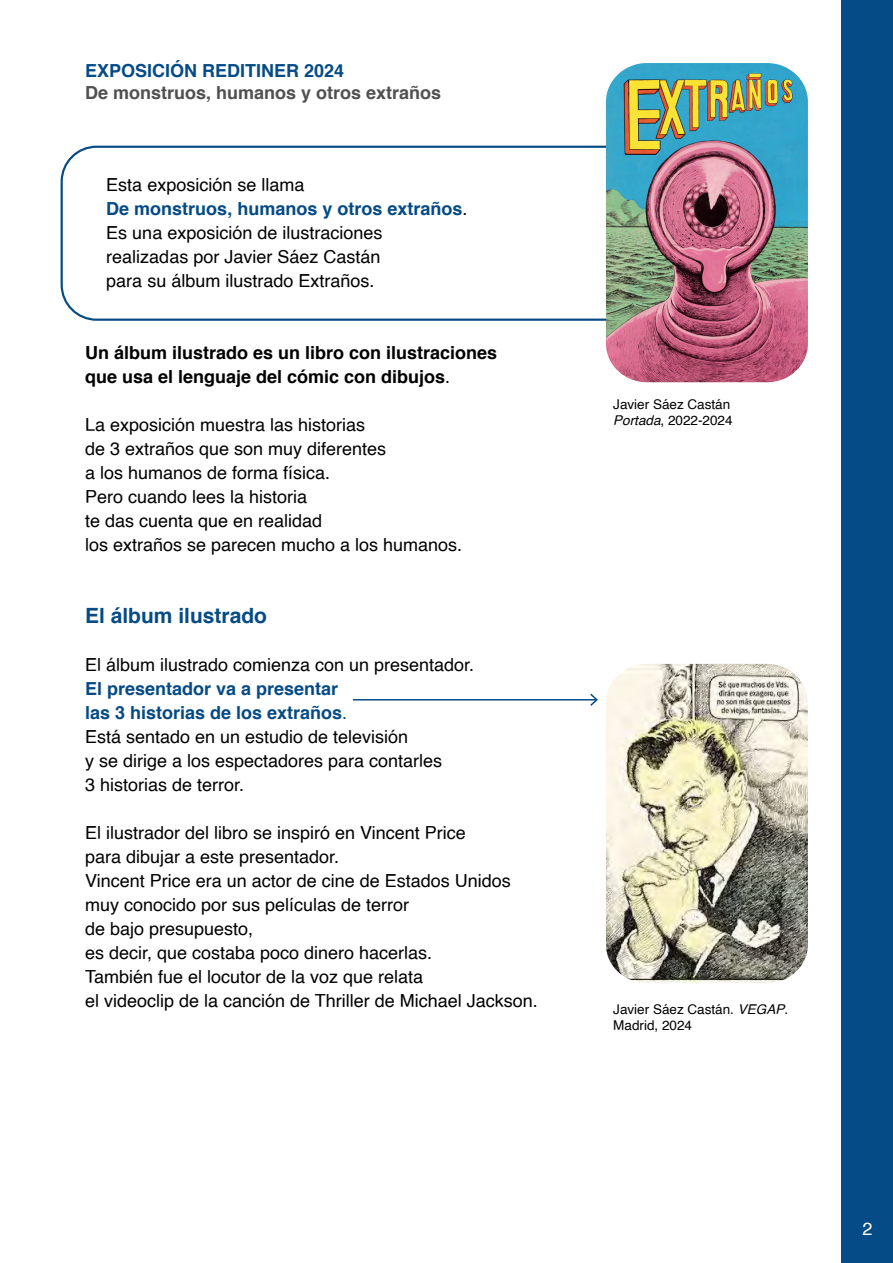
<style>
.page{position:relative;width:893px;height:1263px;background:#fff}
.page>*{position:absolute;margin:0;border:0;box-sizing:border-box;transform-origin:0 0}
.t1{font:700 21px "Helvetica";color:#054b85}
.t2{font:18px "Helvetica";color:#000}
.t3{font:700 18px "Helvetica";color:#054a85}
.t4{font:700 18px "Helvetica";color:#000}
.t5{font:700 18px "Helvetica";color:#505050}
.t6{font:700 18px "Helvetica";color:#054b85}
.t7{font:18px "Helvetica";color:#fff}
.t8{font:13.5px/16.2px "Helvetica";color:#000}
.s1{font-weight:400;color:#000}
.s2{font-weight:400}
.s3{font-style:italic}
</style>
<div class="page">
<div style="left:842px;top:0;width:51px;height:1263px;background:#054b85"></div>
<div style="left:61px;top:146px;width:730px;height:175px;border:2px solid #054a85;border-radius:35px"></div>
<img style="left:606px;top:63px;width:202px;height:319px">
<img style="left:606px;top:664px;width:202px;height:319px">
<hr style="left:353px;top:699px;width:244px;height:1px;background:#054a85">
<svg style="left:589px;top:693px;width:9px;height:13px"></svg>
<p class="t6" style="left:85px;top:56px;width:261px">EXPOSICIÓN REDITINER 2024</p>
<p class="t5" style="left:85px;top:78px;width:358px">De monstruos, humanos y otros extraños</p>
<p class="t2" style="left:106px;top:170px;width:200px">Esta exposición se llama</p>
<p class="t3" style="left:106px;top:194px;width:363px">De monstruos, humanos y otros extraños<span class="s1">.</span></p>
<p class="t2" style="left:106px;top:218px;width:278px">Es una exposición de ilustraciones</p>
<p class="t2" style="left:106px;top:242px;width:276px">realizadas por Javier Sáez Castán</p>
<p class="t2" style="left:106px;top:266px;width:270px">para su álbum ilustrado Extraños.</p>
<p class="t4" style="left:85px;top:338px;width:414px">Un álbum ilustrado es un libro con ilustraciones</p>
<p class="t4" style="left:85px;top:362px;width:367px">que usa el lenguaje del cómic con dibujos<span class="s2">.</span></p>
<p class="t2" style="left:85px;top:410px;width:282px">La exposición muestra las historias</p>
<p class="t2" style="left:85px;top:434px;width:303px">de 3 extraños que son muy diferentes</p>
<p class="t2" style="left:85px;top:458px;width:247px">a los humanos de forma física.</p>
<p class="t2" style="left:85px;top:482px;width:224px">Pero cuando lees la historia</p>
<p class="t2" style="left:85px;top:506px;width:239px">te das cuenta que en realidad</p>
<p class="t2" style="left:85px;top:530px;width:379px">los extraños se parecen mucho a los humanos.</p>
<p class="t1" style="left:85px;top:598px;width:184px">El álbum ilustrado</p>
<p class="t2" style="left:85px;top:650px;width:391px">El álbum ilustrado comienza con un presentador.</p>
<p class="t3" style="left:85px;top:674px;width:255px">El presentador va a presentar</p>
<p class="t3" style="left:85px;top:698px;width:264px">las 3 historias de los extraños<span class="s2">.</span></p>
<p class="t2" style="left:85px;top:722px;width:325px">Está sentado en un estudio de televisión</p>
<p class="t2" style="left:85px;top:746px;width:359px">y se dirige a los espectadores para contarles</p>
<p class="t2" style="left:85px;top:770px;width:161px">3 historias de terror.</p>
<p class="t2" style="left:85px;top:818px;width:382px">El ilustrador del libro se inspiró en Vincent Price</p>
<p class="t2" style="left:85px;top:842px;width:256px">para dibujar a este presentador.</p>
<p class="t2" style="left:85px;top:866px;width:427px">Vincent Price era un actor de cine de Estados Unidos</p>
<p class="t2" style="left:85px;top:890px;width:326px">muy conocido por sus películas de terror</p>
<p class="t2" style="left:85px;top:914px;width:170px">de bajo presupuesto,</p>
<p class="t2" style="left:85px;top:938px;width:349px">es decir, que costaba poco dinero hacerlas.</p>
<p class="t2" style="left:85px;top:962px;width:340px">También fue el locutor de la voz que relata</p>
<p class="t2" style="left:85px;top:986px;width:454px">el videoclip de la canción de Thriller de Michael Jackson.</p>
<p class="t8" style="left:613px;top:397px;width:119px">Javier Sáez Castán</p>
<p class="t8" style="left:613px;top:413px;width:121px"><span class="s3">Portada</span>, 2022-2024</p>
<p class="t8" style="left:613px;top:1001px;width:176px">Javier Sáez Castán. <span class="s3">VEGAP</span>.<br>Madrid, 2024</p>
<p class="t7" style="left:862px;top:1215px;width:12px">2</p>
</div>
